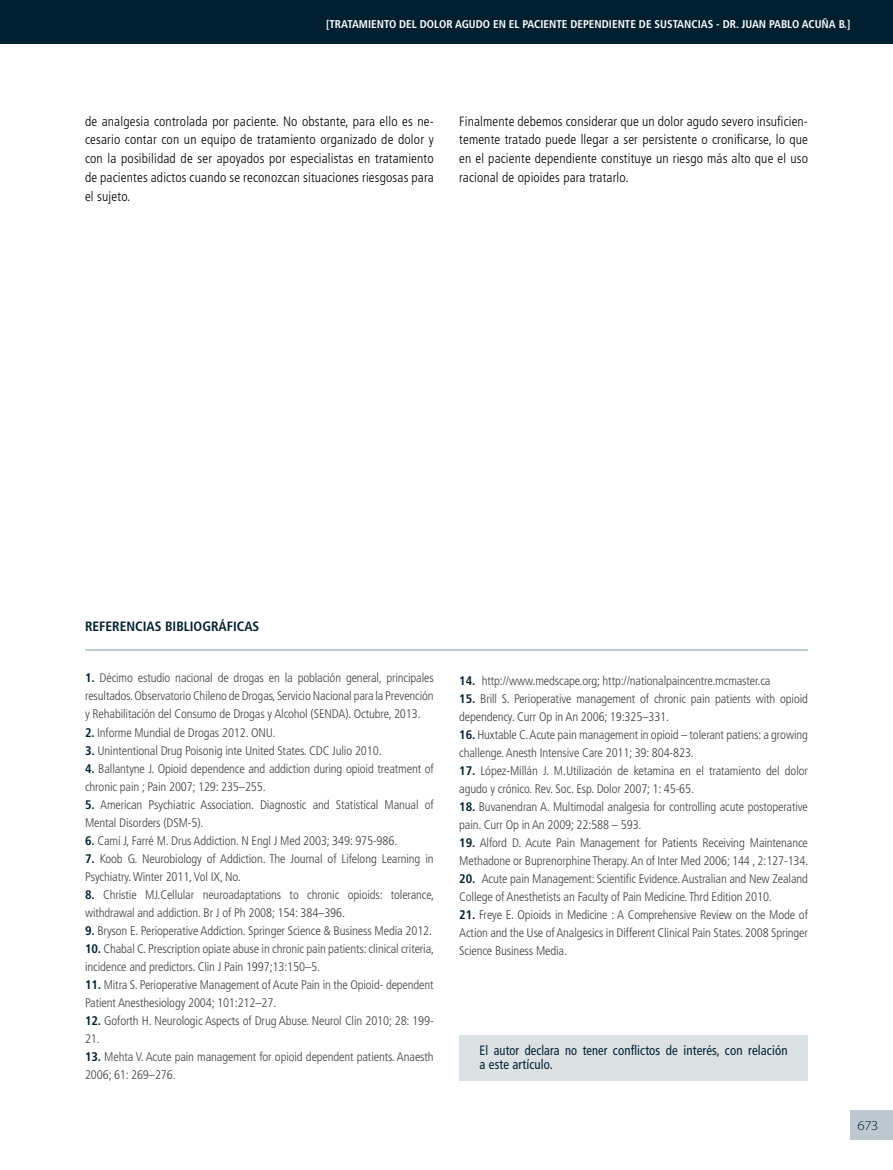
<style>
.page{position:relative;width:893px;height:1170px;background:#fff}
.page>*{position:absolute;margin:0;border:0;box-sizing:border-box;transform-origin:0 0}
.t1{font:300 condensed 13.5px/18.8px "Frutiger";letter-spacing:.01em;color:#000;text-align:justify}
.t2{font:condensed 13.5px/13.5px "Frutiger";letter-spacing:.01em;color:#00202f;scale:.92 1}
.t3{font:700 condensed 13.5px "Frutiger";color:#00202f}
.t4{font:300 13.5px "Myriad Pro";color:#00202f;scale:1.1 1}
.t5{font:300 condensed 12.45px/18px "Frutiger";letter-spacing:-.01em;color:#414042}
.t6{font:700 condensed 11.25px "Frutiger";color:#fff}
.s1{font-weight:700;color:#00202f}
</style>
<div class="page">
<div style="left:850px;top:1110px;width:43px;height:30px;background:#bec8d0"></div>
<div style="left:0;top:0;width:893px;height:44px;background:#00202f"></div>
<hr style="left:85px;top:649px;width:723px;height:1px;background:#acbac4">
<div style="left:459px;top:1035px;width:349px;height:45px;background:#dce1e4"></div>
<p class="t6" style="left:326px;top:17px;width:427px">[TRATAMIENTO DEL DOLOR AGUDO EN EL PACIENTE DEPENDIENTE DE SUSTANCIAS - DR. JUAN</p>
<p class="t6" style="left:769px;top:17px;width:83px">PABLO ACUÑA B.]</p>
<p class="t1" style="left:85px;top:112px;width:350px">de analgesia controlada por paciente. No obstante, para ello es ne&shy;cesario contar con un equipo de tratamiento organizado de dolor y con la posibilidad de ser apoyados por especialistas en tratamiento de pacientes adictos cuando se reconozcan situaciones riesgosas para el sujeto.</p>
<p class="t1" style="left:459px;top:112px;width:350px">Finalmente debemos considerar que un dolor agudo severo insuficien&shy;temente tratado puede llegar a ser persistente o cronificarse, lo que en el paciente dependiente constituye un riesgo más alto que el uso racional de opioides para tratarlo.</p>
<p class="t3" style="left:85px;top:618px;width:15px">REFER</p>
<p class="t3" style="left:120px;top:618px;width:133px">ENCIAS BIBLIOGRÁFICAS</p>
<p class="t5" style="left:85px;top:669px;width:350px;text-align:justify"><span class="s1">1.</span> Décimo estudio nacional de drogas en la población general, principales resultados. Observatorio Chileno de Drogas, Servicio Nacional para la Prevención y Rehabilitación del Consumo de Drogas y Alcohol (SENDA). Octubre, 2013.</p>
<p class="t5" style="left:85px;top:723px;width:192px"><span class="s1">2.</span> Informe Mundial de Drogas 2012. ONU.</p>
<p class="t5" style="left:85px;top:741px;width:298px"><span class="s1">3.</span> Unintentional Drug Poisonig inte United States. CDC Julio 2010.</p>
<p class="t5" style="left:85px;top:759px;width:350px"><span class="s1">4.</span> Ballantyne J. Opioid dependence and addiction during opioid treatment of chronic pain ; Pain 2007; 129: 235–255.</p>
<p class="t5" style="left:85px;top:795px;width:350px"><span class="s1">5.</span> American Psychiatric Association. Diagnostic and Statistical Manual of<br>Mental Disorders (DSM-5).</p>
<p class="t5" style="left:85px;top:831px;width:314px"><span class="s1">6.</span> Camí J, Farré M. Drus Addiction. N Engl J Med 2003; 349: 975-986.</p>
<p class="t5" style="left:85px;top:849px;width:350px"><span class="s1">7.</span> Koob G. Neurobiology of Addiction. The Journal of Lifelong Learning in<br>Psychiatry. Winter 2011, Vol IX, No.</p>
<p class="t5" style="left:85px;top:885px;width:351px"><span class="s1">8.</span> Christie MJ.Cellular neuroadaptations to chronic opioids: tolerance, withdrawal and addiction. Br J of Ph 2008; 154: 384–396.</p>
<p class="t5" style="left:85px;top:921px;width:349px"><span class="s1">9.</span> Bryson E. Perioperative Addiction. Springer Science &amp; Business Media 2012.</p>
<p class="t5" style="left:85px;top:939px;width:351px"><span class="s1">10.</span> Chabal C. Prescription opiate abuse in chronic pain patients: clinical criteria, incidence and predictors. Clin J Pain 1997;13:150–5.</p>
<p class="t5" style="left:85px;top:975px;width:350px"><span class="s1">11.</span> Mitra S. Perioperative Management of Acute Pain in the Opioid- dependent<br>Patient Anesthesiology 2004; 101:212–27.</p>
<p class="t5" style="left:85px;top:1011px;width:350px"><span class="s1">12.</span> Goforth H. Neurologic Aspects of Drug Abuse. Neurol Clin 2010; 28: 199-<br>21.</p>
<p class="t5" style="left:85px;top:1047px;width:350px"><span class="s1">13.</span> Mehta V. Acute pain management for opioid dependent patients. Anaesth<br>2006; 61: 269–276.</p>
<p class="t5" style="left:459px;top:671px;width:313px"><span class="s1">14.</span> http://www.medscape.org; http://nationalpaincentre.mcmaster.ca</p>
<p class="t5" style="left:459px;top:689px;width:350px"><span class="s1">15.</span> Brill S. Perioperative management of chronic pain patients with opioid dependency. Curr Op in An 2006; 19:325–331.</p>
<p class="t5" style="left:459px;top:725px;width:350px"><span class="s1">16.</span> Huxtable C. Acute pain management in opioid – tolerant patiens: a growing challenge. Anesth Intensive Care 2011; 39: 804-823.</p>
<p class="t5" style="left:459px;top:761px;width:350px"><span class="s1">17.</span> López-Millán J. M.Utilización de ketamina en el tratamiento del dolor agudo y crónico. Rev. Soc. Esp. Dolor 2007; 1: 45-65.</p>
<p class="t5" style="left:459px;top:797px;width:350px"><span class="s1">18.</span> Buvanendran A. Multimodal analgesia for controlling acute postoperative pain. Curr Op in An 2009; 22:588 – 593.</p>
<p class="t5" style="left:459px;top:833px;width:351px"><span class="s1">19.</span> Alford D. Acute Pain Management for Patients Receiving Maintenance<br>Methadone or Buprenorphine Therapy. An of Inter Med 2006; 144 , 2:127-134.</p>
<p class="t5" style="left:459px;top:869px;width:350px"><span class="s1">20.</span> Acute pain Management: Scientific Evidence. Australian and New Zealand<br>College of Anesthetists an Faculty of Pain Medicine. Thrd Edition 2010.</p>
<p class="t5" style="left:459px;top:905px;width:350px;text-align:justify"><span class="s1">21.</span> Freye E. Opioids in Medicine : A Comprehensive Review on the Mode of Action and the Use of Analgesics in Different Clinical Pain States. 2008 Springer Science Business Media.</p>
<p class="t2" style="left:480px;top:1043px;width:336px">El autor declara no tener conflictos de interés, con relación a este artículo.</p>
<p class="t4" style="left:857px;top:1117px;width:21px">673</p>
</div>
